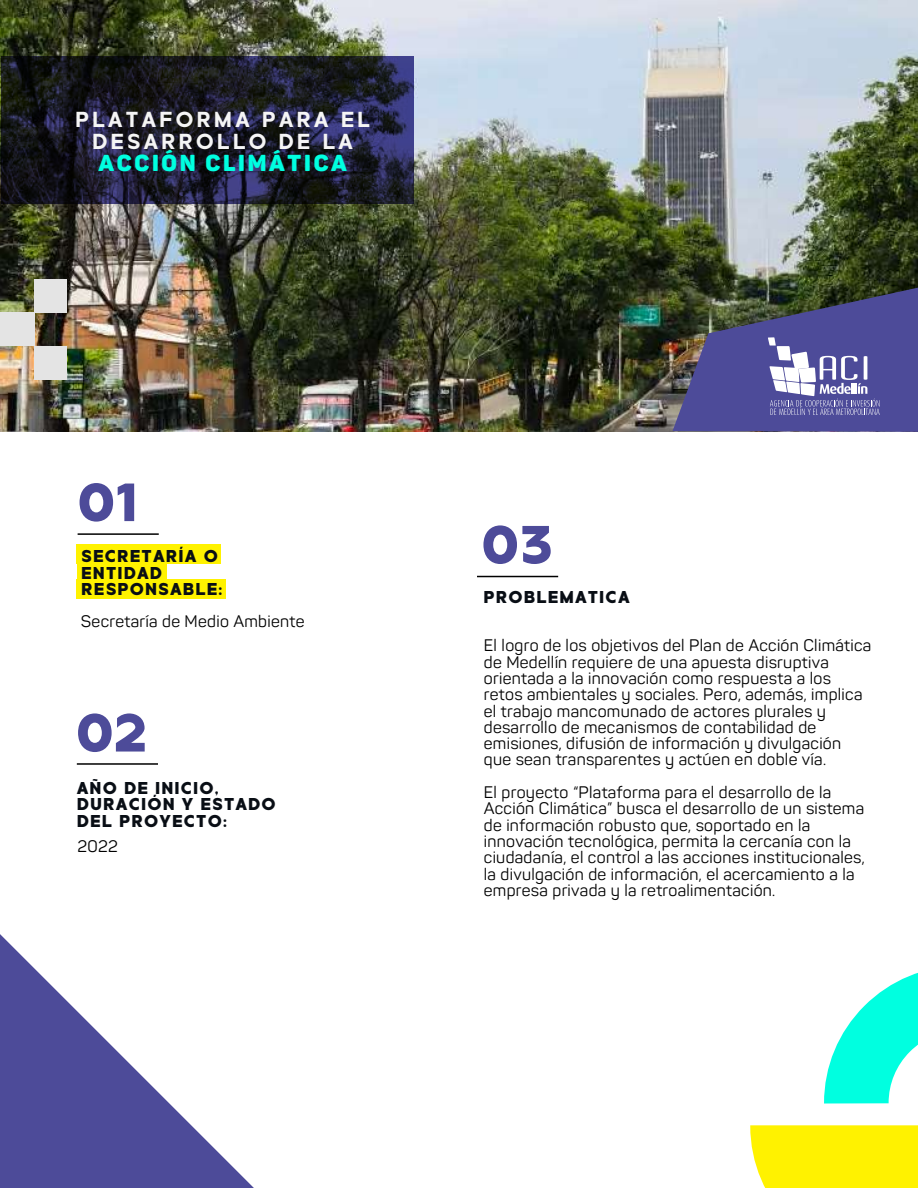
<style>
.page{position:relative;width:918px;height:1188px;background:#fff}
.page>*{position:absolute;margin:0;border:0;box-sizing:border-box;transform-origin:0 0}
.t1{font:800 56.25px "Metrisch";color:#4d4b99}
.t2{font:700 22.8px/22.4px "Metrisch";letter-spacing:.12em;color:#f5f5f5;text-align:center}
.t3{font:22.8px "Panton Black Caps";letter-spacing:.12em;color:#00ffe0}
.t4{font:800 18px/16.4px "Metrisch";letter-spacing:.06em;color:#090e15}
.t5{font:16.5px/16.4px "Panton";letter-spacing:.02em;color:#000}
</style>
<div class="page">
<svg style="left:0;top:934px;width:254px;height:254px"></svg>
<img style="left:0;top:0;width:918px;height:432px">
<svg style="left:1px;top:56px;width:413px;height:148px;background:#1c1c2c"></svg>
<svg style="left:673px;top:288px;width:245px;height:144px;background:#575787"></svg>
<div style="left:750px;top:1125px;width:168px;height:63px;background:#fff200"></div>
<svg style="left:824px;top:973px;width:94px;height:131px"></svg>
<div style="left:34px;top:280px;width:33px;height:33px;background:#e4e4e4"></div>
<hr style="left:0;top:313px;width:2px;height:33px;background:#e4e4e4">
<div style="left:2px;top:313px;width:32px;height:33px;background:#e4e4e4"></div>
<div style="left:34px;top:346px;width:33px;height:33px;background:#e4e4e4"></div>
<hr style="left:477px;top:576px;width:81px;height:1px;background:#000">
<div style="left:77px;top:545px;width:144px;height:19px;background:#fff200"></div>
<div style="left:77px;top:579px;width:149px;height:20px;background:#fff200"></div>
<div style="left:77px;top:561px;width:89px;height:19px;background:#fff200"></div>
<hr style="left:78px;top:533px;width:81px;height:2px;background:#000">
<hr style="left:77px;top:763px;width:81px;height:2px;background:#000">
<h2 class="t2" style="left:75px;top:108px;width:297px">PLATAFORMA PARA EL<br>DESARROLLO DE LA</h2>
<h2 class="t3" style="left:98px;top:149px;width:250px">ACCIÓN CLIMÁTICA</h2>
<h1 class="t1" style="left:78px;top:470px;width:62px">01</h1>
<p class="t4" style="left:81px;top:549px;width:143px">SECRETARÍA O<br>ENTIDAD<br>RESPONSABLE:</p>
<p class="t5" style="left:81px;top:613px;width:225px">Secretaría de Medio Ambiente</p>
<h1 class="t1" style="left:77px;top:700px;width:73px">02</h1>
<p class="t4" style="left:77px;top:780px;width:200px">AÑO DE INICIO,<br>DURACIÓN Y ESTADO<br>DEL PROYECTO:</p>
<p class="t5" style="left:77px;top:838px;width:42px">2022</p>
<h1 class="t1" style="left:482px;top:512px;width:73px">03</h1>
<p class="t4" style="left:483px;top:590px;width:148px">PROBLEMATICA</p>
<p class="t5" style="left:484px;top:637px;width:389px">El logro de los objetivos del Plan de Acción Climática de Medellín requiere de una apuesta disruptiva orientada a la innovación como respuesta a los retos ambientales y sociales. Pero, además, implica el trabajo mancomunado de actores plurales y desarrollo de mecanismos de contabilidad de emisiones, difusión de información y divulgación que sean transparentes y actúen en doble vía.</p>
<p class="t5" style="left:484px;top:784px;width:382px">El proyecto “Plataforma para el desarrollo de la Acción Climática” busca el desarrollo de un sistema de información robusto que, soportado en la innovación tecnológica, permita la cercanía con la ciudadanía, el control a las acciones institucionales, la divulgación de información, el acercamiento a la empresa privada y la retroalimentación.</p>
</div>
